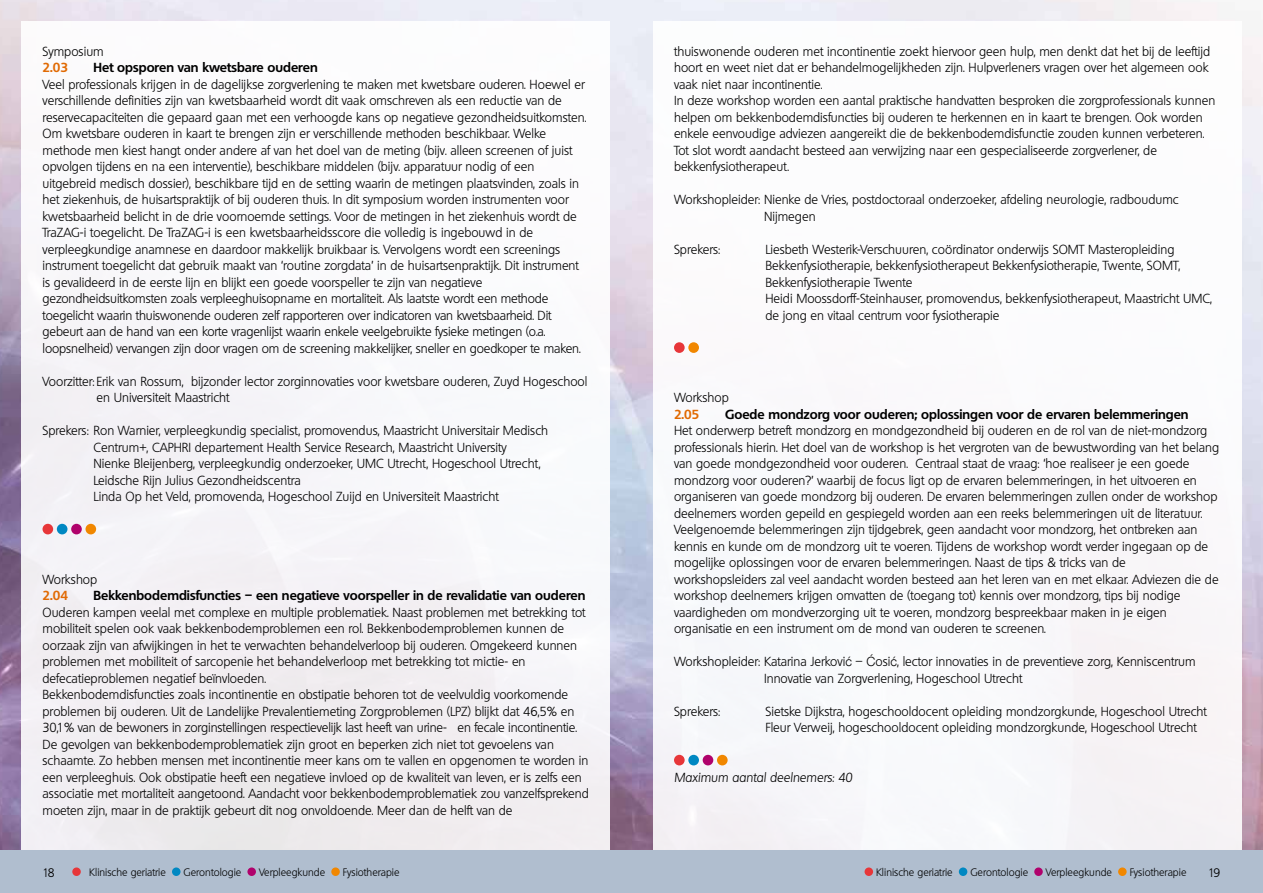
<style>
.page{position:relative;width:1263px;height:893px;background:#fff}
.page>*{position:absolute;margin:0;border:0;box-sizing:border-box;transform-origin:0 0}
.t1{font:300 12.75px/16.5px "Quebec";color:#000}
.t2{font:700 12.75px "Quebec";color:#000}
.t3{font:italic 300 12.75px "Quebec";color:#000}
.t4{font:700 12.75px "Quebec";color:#e16a03}
.t5{font:300 12px "Quebec";color:#000}
.t6{font:300 10.5px "Quebec";color:#000}
.s1{font-family:"Helvetica Neue"}
</style>
<div class="page">
<img style="left:0;top:0;width:1263px;height:850px">
<div style="left:21px;top:21px;width:589px;height:829px;background:#f7f7fa"></div>
<div style="left:653px;top:21px;width:589px;height:829px;background:#fff"></div>
<div style="left:0;top:850px;width:631px;height:43px;background:#b0becf"></div>
<div style="left:631px;top:850px;width:632px;height:43px;background:#b0becf"></div>
<div style="left:72px;top:867px;width:9px;height:9px;background:#e73639;border-radius:50%"></div>
<div style="left:172px;top:867px;width:9px;height:9px;background:#0088c2;border-radius:50%"></div>
<div style="left:247px;top:867px;width:9px;height:9px;background:#b0026c;border-radius:50%"></div>
<div style="left:331px;top:867px;width:9px;height:9px;background:#f18700;border-radius:50%"></div>
<div style="left:864px;top:867px;width:9px;height:9px;background:#e73639;border-radius:50%"></div>
<div style="left:959px;top:867px;width:8px;height:9px;background:#0088c2;border-radius:50%"></div>
<div style="left:1034px;top:867px;width:9px;height:9px;background:#b0026c;border-radius:50%"></div>
<div style="left:1118px;top:867px;width:8px;height:9px;background:#f18700;border-radius:50%"></div>
<div style="left:43px;top:524px;width:10px;height:10px;background:#e73639;border-radius:50%"></div>
<div style="left:57px;top:524px;width:10px;height:10px;background:#0088c2;border-radius:50%"></div>
<div style="left:71px;top:524px;width:11px;height:10px;background:#b0026c;border-radius:50%"></div>
<div style="left:86px;top:524px;width:10px;height:10px;background:#f18700;border-radius:50%"></div>
<div style="left:674px;top:342px;width:11px;height:11px;background:#e73639;border-radius:50%"></div>
<div style="left:688px;top:342px;width:11px;height:11px;background:#f18700;border-radius:50%"></div>
<div style="left:674px;top:755px;width:11px;height:10px;background:#e73639;border-radius:50%"></div>
<div style="left:688px;top:755px;width:11px;height:10px;background:#0088c2;border-radius:50%"></div>
<div style="left:703px;top:755px;width:10px;height:10px;background:#b0026c;border-radius:50%"></div>
<div style="left:717px;top:755px;width:11px;height:10px;background:#f18700;border-radius:50%"></div>
<p class="t1" style="left:43px;top:43px;width:63px">Symposium</p>
<p class="t4" style="left:43px;top:59px;width:27px">2.03</p>
<p class="t2" style="left:94px;top:59px;width:226px">Het opsporen van kwetsbare ouderen</p>
<p class="t1" style="left:43px;top:76px;width:545px">Veel professionals krijgen in de dagelijkse zorgverlening te maken met kwetsbare ouderen. Hoewel er verschillende definities zijn van kwetsbaarheid wordt dit vaak omschreven als een reductie van de reservecapaciteiten die gepaard gaan met een verhoogde kans op negatieve gezondheidsuitkomsten.<br>Om kwetsbare ouderen in kaart te brengen zijn er verschillende methoden beschikbaar. Welke methode men kiest hangt onder andere af van het doel van de meting (bijv. alleen screenen of juist opvolgen tijdens en na een interventie), beschikbare middelen (bijv. apparatuur nodig of een uitgebreid medisch dossier), beschikbare tijd en de setting waarin de metingen plaatsvinden, zoals in het ziekenhuis, de huisartspraktijk of bij ouderen thuis. In dit symposium worden instrumenten voor kwetsbaarheid belicht in de drie voornoemde settings. Voor de metingen in het ziekenhuis wordt de TraZAG-i toegelicht. De TraZAG-i is een kwetsbaarheidsscore die volledig is ingebouwd in de verpleegkundige anamnese en daardoor makkelijk bruikbaar is. Vervolgens wordt een screenings instrument toegelicht dat gebruik maakt van ‘routine zorgdata’ in de huisartsenpraktijk. Dit instrument is gevalideerd in de eerste lijn en blijkt een goede voorspeller te zijn van negatieve gezondheidsuitkomsten zoals verpleeghuisopname en mortaliteit. Als laatste wordt een methode toegelicht waarin thuiswonende ouderen zelf rapporteren over indicatoren van kwetsbaarheid. Dit gebeurt aan de hand van een korte vragenlijst waarin enkele veelgebruikte fysieke metingen (o.a. loopsnelheid) vervangen zijn door vragen om de screening makkelijker, sneller en goedkoper te maken.</p>
<p class="t1" style="left:97px;top:373px;width:492px;text-indent:-54px">Voorzitter: Erik van Rossum, bijzonder lector zorginnovaties voor kwetsbare ouderen, Zuyd Hogeschool en Universiteit Maastricht</p>
<p class="t1" style="left:94px;top:423px;width:456px;text-indent:-51px">Sprekers: Ron Warnier, verpleegkundig specialist, promovendus, Maastricht Universitair Medisch Centrum+, CAPHRI departement Health Service Research, Maastricht University<br>Nienke Bleijenberg, verpleegkundig onderzoeker, UMC Utrecht, Hogeschool Utrecht, Leidsche Rijn Julius Gezondheidscentra<br>Linda Op het Veld, promovenda, Hogeschool Zuijd en Universiteit Maastricht</p>
<p class="t1" style="left:43px;top:571px;width:56px">Workshop</p>
<p class="t4" style="left:43px;top:587px;width:27px">2.04</p>
<p class="t2" style="left:94px;top:587px;width:493px">Bekkenbodemdisfuncties – een negatieve voorspeller in de revalidatie van ouderen</p>
<p class="t1" style="left:43px;top:604px;width:548px">Ouderen kampen veelal met complexe en multiple problematiek. Naast problemen met betrekking tot mobiliteit spelen ook vaak bekkenbodemproblemen een rol. Bekkenbodemproblemen kunnen de oorzaak zijn van afwijkingen in het te verwachten behandelverloop bij ouderen. Omgekeerd kunnen problemen met mobiliteit of sarcopenie het behandelverloop met betrekking tot mictie- en defecatieproblemen negatief beïnvloeden.<br>Bekkenbodemdisfuncties zoals incontinentie en obstipatie behoren tot de veelvuldig voorkomende problemen bij ouderen. Uit de Landelijke Prevalentiemeting Zorgproblemen (LPZ) blijkt dat 46,5% en 30,1% van de bewoners in zorginstellingen respectievelijk last heeft van urine- en fecale incontinentie.<br>De gevolgen van bekkenbodemproblematiek zijn groot en beperken zich niet tot gevoelens van schaamte. Zo hebben mensen met incontinentie meer kans om te vallen en opgenomen te worden in een verpleeghuis. Ook obstipatie heeft een negatieve invloed op de kwaliteit van leven, er is zelfs een associatie met mortaliteit aangetoond. Aandacht voor bekkenbodemproblematiek zou vanzelfsprekend moeten zijn, maar in de praktijk gebeurt dit nog onvoldoende. Meer dan de helft van de</p>
<p class="t1" style="left:674px;top:43px;width:543px">thuiswonende ouderen met incontinentie zoekt hiervoor geen hulp, men denkt dat het bij de leeftijd hoort en weet niet dat er behandelmogelijkheden zijn. Hulpverleners vragen over het algemeen ook vaak niet naar incontinentie.<br>In deze workshop worden een aantal praktische handvatten besproken die zorgprofessionals kunnen helpen om bekkenbodemdisfuncties bij ouderen te herkennen en in kaart te brengen. Ook worden enkele eenvoudige adviezen aangereikt die de bekkenbodemdisfunctie zouden kunnen verbeteren.<br>Tot slot wordt aandacht besteed aan verwijzing naar een gespecialiseerde zorgverlener, de bekkenfysiotherapeut.</p>
<p class="t1" style="left:764px;top:192px;width:416px;text-indent:-90px">Workshopleider: Nienke de Vries, postdoctoraal onderzoeker, afdeling neurologie, radboudumc<br>Nijmegen</p>
<p class="t1" style="left:674px;top:241px;width:48px">Sprekers:</p>
<p class="t1" style="left:765px;top:241px;width:448px">Liesbeth Westerik-Verschuuren, coördinator onderwijs SOMT Masteropleiding Bekkenfysiotherapie, bekkenfysiotherapeut Bekkenfysiotherapie, Twente, SOMT, Bekkenfysiotherapie Twente<br>Heidi Moossdorff-Steinhauser, promovendus, bekkenfysiotherapeut, Maastricht UMC, de jong en vitaal centrum voor fysiotherapie</p>
<p class="t1" style="left:674px;top:390px;width:56px">Workshop</p>
<p class="t4" style="left:674px;top:406px;width:27px">2.05</p>
<p class="t2" style="left:725px;top:406px;width:465px">Goede mondzorg voor ouderen; oplossingen voor de ervaren belemmeringen</p>
<p class="t1" style="left:674px;top:423px;width:547px">Het onderwerp betreft mondzorg en mondgezondheid bij ouderen en de rol van de niet-mondzorg professionals hierin. Het doel van de workshop is het vergroten van de bewustwording van het belang van goede mondgezondheid voor ouderen. Centraal staat de vraag: ‘hoe realiseer je een goede mondzorg voor ouderen?’ waarbij de focus ligt op de ervaren belemmeringen, in het uitvoeren en organiseren van goede mondzorg bij ouderen. De ervaren belemmeringen zullen onder de workshop deelnemers worden gepeild en gespiegeld worden aan een reeks belemmeringen uit de literatuur.<br>Veelgenoemde belemmeringen zijn tijdgebrek, geen aandacht voor mondzorg, het ontbreken aan kennis en kunde om de mondzorg uit te voeren. Tijdens de workshop wordt verder ingegaan op de mogelijke oplossingen voor de ervaren belemmeringen. Naast de tips &amp; tricks van de workshopsleiders zal veel aandacht worden besteed aan het leren van en met elkaar. Adviezen die de workshop deelnemers krijgen omvatten de (toegang tot) kennis over mondzorg, tips bij nodige vaardigheden om mondverzorging uit te voeren, mondzorg bespreekbaar maken in je eigen organisatie en een instrument om de mond van ouderen te screenen.</p>
<p class="t1" style="left:764px;top:654px;width:433px;text-indent:-90px">Workshopleider: Katarina Jerkovi<span class="s1">ć</span> – <span class="s1">Ć</span>osi<span class="s1">ć</span>, lector innovaties in de preventieve zorg, Kenniscentrum<br>Innovatie van Zorgverlening, Hogeschool Utrecht</p>
<p class="t1" style="left:674px;top:703px;width:48px">Sprekers:</p>
<p class="t1" style="left:765px;top:703px;width:443px">Sietske Dijkstra, hogeschooldocent opleiding mondzorgkunde, Hogeschool Utrecht<br>Fleur Verweij, hogeschooldocent opleiding mondzorgkunde, Hogeschool Utrecht</p>
<p class="t3" style="left:674px;top:769px;width:180px">Maximum aantal deelnemers: 40</p>
<p class="t5" style="left:43px;top:865px;width:14px">18</p>
<p class="t6" style="left:89px;top:865px;width:78px">Klinische geriatrie</p>
<p class="t6" style="left:184px;top:865px;width:59px">Gerontologie</p>
<p class="t6" style="left:259px;top:865px;width:68px">Verpleegkunde</p>
<p class="t6" style="left:343px;top:865px;width:58px">Fysiotherapie</p>
<p class="t6" style="left:876px;top:865px;width:78px">Klinische geriatrie</p>
<p class="t6" style="left:970px;top:865px;width:59px">Gerontologie</p>
<p class="t6" style="left:1046px;top:865px;width:68px">Verpleegkunde</p>
<p class="t6" style="left:1130px;top:865px;width:58px">Fysiotherapie</p>
<p class="t5" style="left:1208px;top:865px;width:14px">19</p>
</div>
